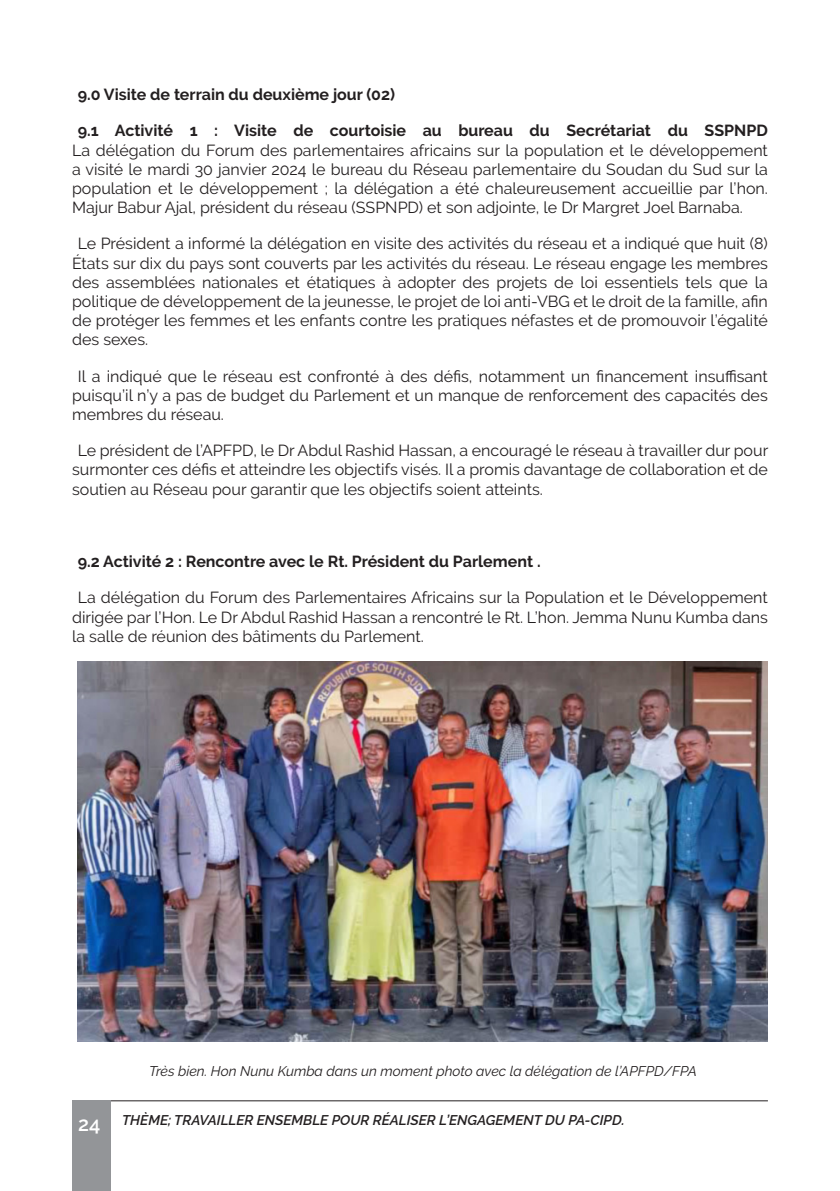
<style>
.page{position:relative;width:840px;height:1191px;background:#fff}
.page>*{position:absolute;margin:0;border:0;box-sizing:border-box;transform-origin:0 0}
.t1{font:16px/19.2px "Raleway";color:#231f20;text-align:justify}
.t2{font:700 16px "Raleway";color:#231f20}
.t3{font:italic 14px "Raleway";color:#231f20}
.t4{font:italic 600 14px "Raleway";color:#231f20}
.s1{font-style:normal;font-size:20px;color:#fff}
</style>
<div class="page">
<hr style="left:72px;top:1100px;width:695px;height:1px;background:#231f20">
<div style="left:72px;top:1100px;width:39px;height:91px;background:#939598"></div>
<img style="left:78px;top:662px;width:689px;height:380px">
<p class="t2" style="left:78px;top:85px;width:318px">9.0 Visite de terrain du deuxième jour (02)</p>
<p class="t2" style="left:78px;top:122px;width:691px">9.1 Activité 1 : Visite de courtoisie au bureau du Secrétariat du SSPNPD</p>
<p class="t1" style="left:72px;top:140px;width:697px">La délégation du Forum des parlementaires africains sur la population et le développement a visité le mardi 30 janvier 2024 le bureau du Réseau parlementaire du Soudan du Sud sur la population et le développement ; la délégation a été chaleureusement accueillie par l’hon.<br>Majur Babur Ajal, président du réseau (SSPNPD) et son adjointe, le Dr Margret Joel Barnaba.</p>
<p class="t1" style="left:72px;top:234px;width:697px;text-indent:6px">Le Président a informé la délégation en visite des activités du réseau et a indiqué que huit (8)<br>États sur dix du pays sont couverts par les activités du réseau. Le réseau engage les membres des assemblées nationales et étatiques à adopter des projets de loi essentiels tels que la politique de développement de la jeunesse, le projet de loi anti-VBG et le droit de la famille, afin de protéger les femmes et les enfants contre les pratiques néfastes et de promouvoir l’égalité des sexes.</p>
<p class="t1" style="left:72px;top:366px;width:697px;text-indent:6px">Il a indiqué que le réseau est confronté à des défis, notamment un financement insuffisant puisqu’il n’y a pas de budget du Parlement et un manque de renforcement des capacités des membres du réseau.</p>
<p class="t1" style="left:72px;top:441px;width:697px;text-indent:6px">Le président de l’APFPD, le Dr Abdul Rashid Hassan, a encouragé le réseau à travailler dur pour surmonter ces défis et atteindre les objectifs visés. Il a promis davantage de collaboration et de soutien au Réseau pour garantir que les objectifs soient atteints.</p>
<p class="t2" style="left:78px;top:552px;width:464px">9.2 Activité 2 : Rencontre avec le Rt. Président du Parlement .</p>
<p class="t1" style="left:72px;top:588px;width:697px;text-indent:6px">La délégation du Forum des Parlementaires Africains sur la Population et le Développement dirigée par l’Hon. Le Dr Abdul Rashid Hassan a rencontré le Rt. L’hon. Jemma Nunu Kumba dans la salle de réunion des bâtiments du Parlement.</p>
<p class="t3" style="left:149px;top:1062px;width:549px">Très bien. Hon Nunu Kumba dans un moment photo avec la délégation de l’APFPD/FPA</p>
<p class="t4" style="left:78px;top:1112px;width:548px"><span class="s1">24</span> THÈME; TRAVAILLER ENSEMBLE POUR RÉALISER L’ENGAGEMENT DU PA-CIPD.</p>
</div>
